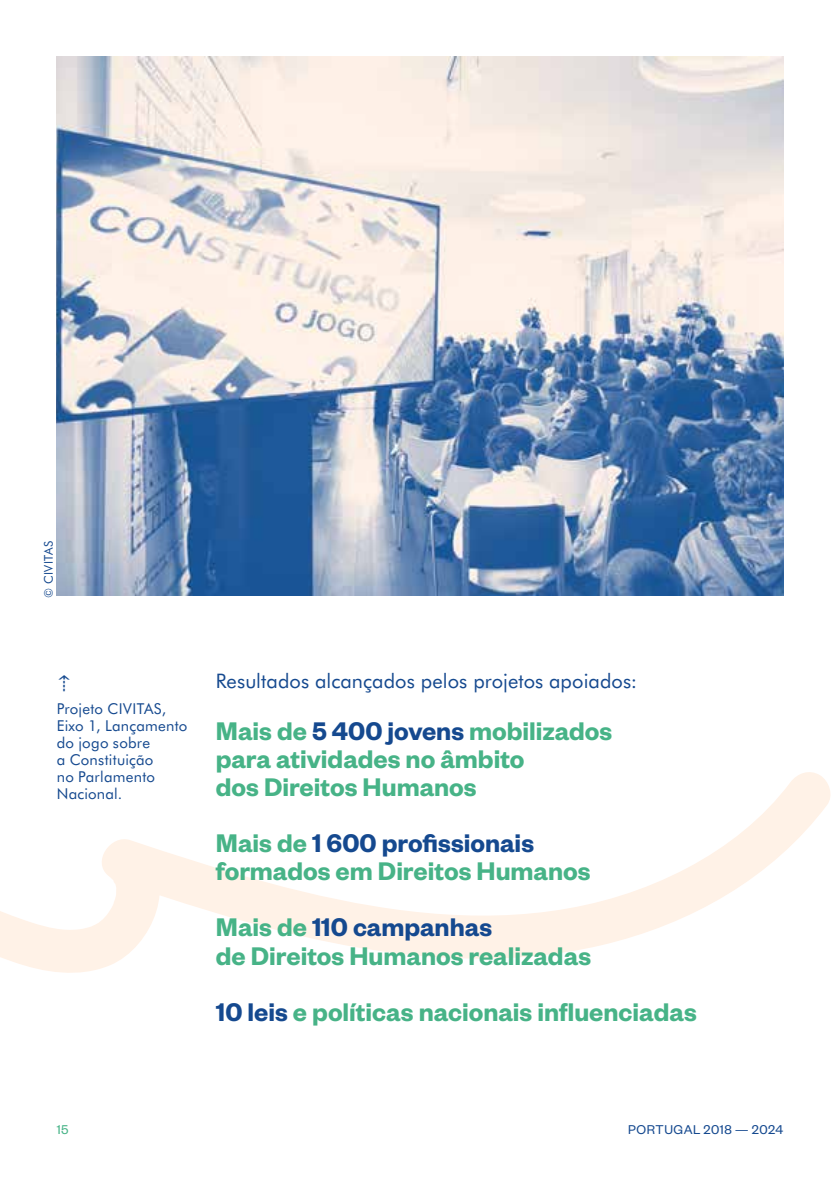
<style>
.page{position:relative;width:840px;height:1191px;background:#fff}
.page>*{position:absolute;margin:0;border:0;box-sizing:border-box;transform-origin:0 0}
.t1{font:600 28px/28px "Founders Grotesk";color:#47b387}
.t2{font:20px "Futura BT";letter-spacing:.005em;color:#15498f}
.t3{font:15px/17px "Futura BT";letter-spacing:.015em;color:#15498f}
.t4{font:14px "Founders Grotesk";letter-spacing:.035em;color:#15498f}
.t5{font:14px "Founders Grotesk";color:#47b387}
.t6{font:12px "Futura BT";letter-spacing:.035em;color:#15498f}
.s1{color:#15498f}
</style>
<div class="page">
<svg style="left:0;top:772px;width:831px;height:201px"></svg>
<img style="left:57px;top:57px;width:725px;height:538px">
<p class="t6" style="left:41px;top:598px;width:59px;rotate:-90deg">© CIVITAS</p>
<p class="t3" style="left:57px;top:700px;width:132px">Projeto CIVITAS,<br>Eixo 1, Lançamento do jogo sobre<br>a Constituição<br>no Parlamento<br>Nacional.</p>
<p class="t2" style="left:216px;top:668px;width:422px">Resultados alcançados pelos projetos apoiados:</p>
<p class="t1" style="left:216px;top:716px;width:398px">Mais de <span class="s1">5 400 jovens</span> mobilizados para atividades no âmbito<br>dos Direitos Humanos</p>
<p class="t1" style="left:216px;top:828px;width:376px">Mais de <span class="s1">1 600 profissionais </span>formados em Direitos Humanos</p>
<p class="t1" style="left:216px;top:912px;width:376px">Mais de <span class="s1">110 campanhas<br></span>de Direitos Humanos realizadas</p>
<p class="t1" style="left:216px;top:996px;width:482px"><span class="s1">10 leis</span> e políticas nacionais influenciadas</p>
<p class="t5" style="left:57px;top:1121px;width:13px">15</p>
<p class="t4" style="left:628px;top:1121px;width:156px">PORTUGAL 2018 — 2024</p>
</div>
